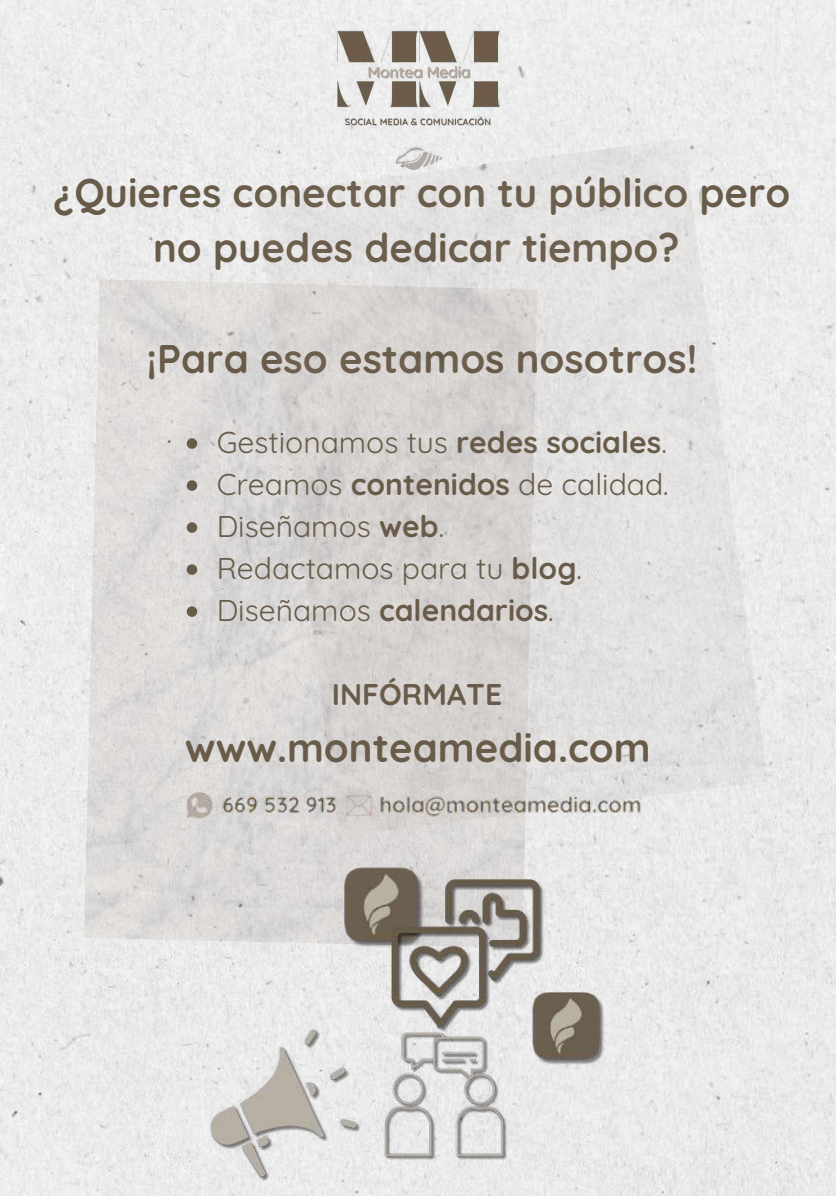
<style>
.page{position:relative;width:836px;height:1196px;background:#fff}
.page>*{position:absolute;margin:0;border:0;box-sizing:border-box;transform-origin:0 0}
.t1{font:700 40px/55.6px "Quicksand";color:#685b49;text-align:center}
.t2{font:30px/42px "Quicksand";color:#685b49}
.t3{font:700 30px "Quicksand";color:#685b49}
.s1{font-weight:700}
</style>
<div class="page">
<div style="left:0;top:0;width:836px;height:1195px;background:#ebebeb"></div>
<img style="left:84px;top:279px;width:189px;height:669px">
<img style="left:255px;top:139px;width:512px;height:698px">
<img style="left:273px;top:895px;width:118px;height:68px">
<img style="left:117px;top:755px;width:596px;height:140px">
<img style="left:321px;top:18px;width:192px;height:165px">
<img style="left:209px;top:1029px;width:153px;height:153px">
<img style="left:384px;top:1032px;width:123px;height:128px">
<svg style="left:187px;top:438px;width:10px;height:11px"></svg>
<svg style="left:187px;top:480px;width:10px;height:11px"></svg>
<svg style="left:187px;top:522px;width:10px;height:11px"></svg>
<svg style="left:187px;top:564px;width:10px;height:11px"></svg>
<svg style="left:187px;top:606px;width:10px;height:11px"></svg>
<img style="left:391px;top:879px;width:153px;height:153px">
<img style="left:468px;top:978px;width:201px;height:101px">
<h1 class="t1" style="left:53px;top:164px;width:738px">¿Quieres conectar con tu público pero no puedes dedicar tiempo?</h1>
<h1 class="t1" style="left:146px;top:330px;width:552px">¡Para eso estamos nosotros!</h1>
<p class="t2" style="left:217px;top:421px;width:453px">Gestionamos tus <span class="s1">redes sociales</span>.<br>Creamos <span class="s1">contenidos</span> de calidad.<br>Diseñamos <span class="s1">web</span>.<br>Redactamos para tu <span class="s1">blog</span>.<br>Diseñamos <span class="s1">calendarios</span>.</p>
<p class="t3" style="left:332px;top:675px;width:172px">INFÓRMATE</p>
<h1 class="t1" style="left:185px;top:719px;width:467px">www.monteamedia.com</h1>
</div>
